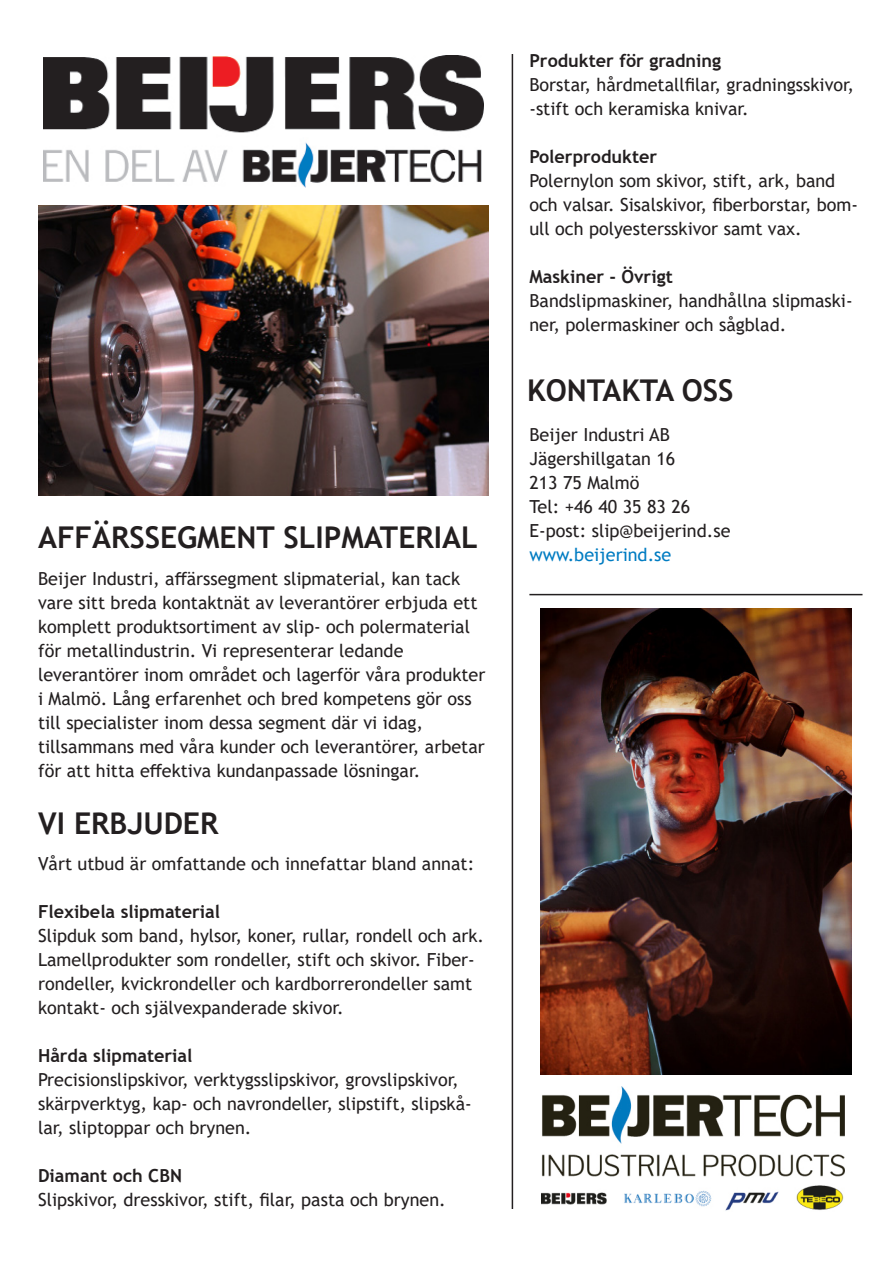
<style>
.page{position:relative;width:893px;height:1263px;background:#fff}
.page>*{position:absolute;margin:0;border:0;box-sizing:border-box;transform-origin:0 0}
.t1{font:700 30px "Trebuchet MS";color:#231f20}
.t2{font:18px/24px "Trebuchet MS";color:#231f20}
.t3{font:700 18px "Trebuchet MS";color:#231f20}
.t4{font:18px "Trebuchet MS";color:#007cc2}
.s1{font-weight:700}
</style>
<div class="page">
<img style="left:542px;top:1087px;width:302px;height:124px">
<hr style="left:512px;top:54px;width:1px;height:1155px;background:#231f20">
<img style="left:44px;top:55px;width:439px;height:132px">
<img style="left:38px;top:205px;width:451px;height:290px">
<img style="left:540px;top:608px;width:311px;height:467px">
<hr style="left:529px;top:594px;width:333px;height:1px;background:#231f20">
<p class="t1" style="left:38px;top:519px;width:441px">AFFÄRSSEGMENT SLIPMATERIAL</p>
<p class="t2" style="left:38px;top:566px;width:449px">Beijer Industri, affärssegment slipmaterial, kan tack vare sitt breda kontaktnät av leverantörer erbjuda ett komplett produktsortiment av slip- och polermaterial för metallindustrin. Vi representerar ledande leverantörer inom området och lagerför våra produkter i Malmö. Lång erfarenhet och bred kompetens gör oss till specialister inom dessa segment där vi idag, tillsammans med våra kunder och leverantörer, arbetar för att hitta effektiva kundanpassade lösningar.</p>
<p class="t1" style="left:38px;top:805px;width:182px">VI ERBJUDER</p>
<p class="t2" style="left:38px;top:852px;width:438px">Vårt utbud är omfattande och innefattar bland annat:</p>
<p class="t3" style="left:38px;top:900px;width:184px">Flexibela slipmaterial</p>
<p class="t2" style="left:38px;top:924px;width:448px">Slipduk som band, hylsor, koner, rullar, rondell och ark.<br>Lamellprodukter som rondeller, stift och skivor. Fiber&shy;rondeller, kvickrondeller och kardborrerondeller samt kontakt- och självexpanderade skivor.</p>
<p class="t2" style="left:38px;top:1044px;width:435px"><span class="s1">Hårda slipmaterial<br></span>Precisionslipskivor, verktygsslipskivor, grovslipskivor, skärpverktyg, kap- och navrondeller, slipstift, slipskå&shy;lar, sliptoppar och brynen.</p>
<p class="t3" style="left:38px;top:1164px;width:145px">Diamant och CBN</p>
<p class="t2" style="left:38px;top:1188px;width:409px">Slipskivor, dresskivor, stift, filar, pasta och brynen.</p>
<p class="t3" style="left:529px;top:50px;width:193px">Produkter för gradning</p>
<p class="t2" style="left:529px;top:73px;width:326px">Borstar, hårdmetallfilar, gradningsskivor, -stift och keramiska knivar.</p>
<p class="t3" style="left:529px;top:146px;width:129px">Polerprodukter</p>
<p class="t2" style="left:529px;top:169px;width:330px">Polernylon som skivor, stift, ark, band och valsar. Sisalskivor, fiberborstar, bom&shy;ull och polyestersskivor samt vax.</p>
<p class="t3" style="left:529px;top:266px;width:145px">Maskiner - Övrigt</p>
<p class="t2" style="left:529px;top:289px;width:325px">Bandslipmaskiner, handhållna slipmaski&shy;ner, polermaskiner och sågblad.</p>
<p class="t1" style="left:527px;top:371px;width:208px">KONTAKTA OSS</p>
<p class="t2" style="left:529px;top:422px;width:142px">Beijer Industri AB</p>
<p class="t2" style="left:529px;top:446px;width:147px">Jägershillgatan 16</p>
<p class="t2" style="left:529px;top:470px;width:112px">213 75 Malmö</p>
<p class="t2" style="left:529px;top:494px;width:162px">Tel: +46 40 35 83 26</p>
<p class="t2" style="left:529px;top:518px;width:203px">E-post: slip@beijerind.se</p>
<p class="t4" style="left:529px;top:543px;width:143px">www.beijerind.se</p>
</div>
